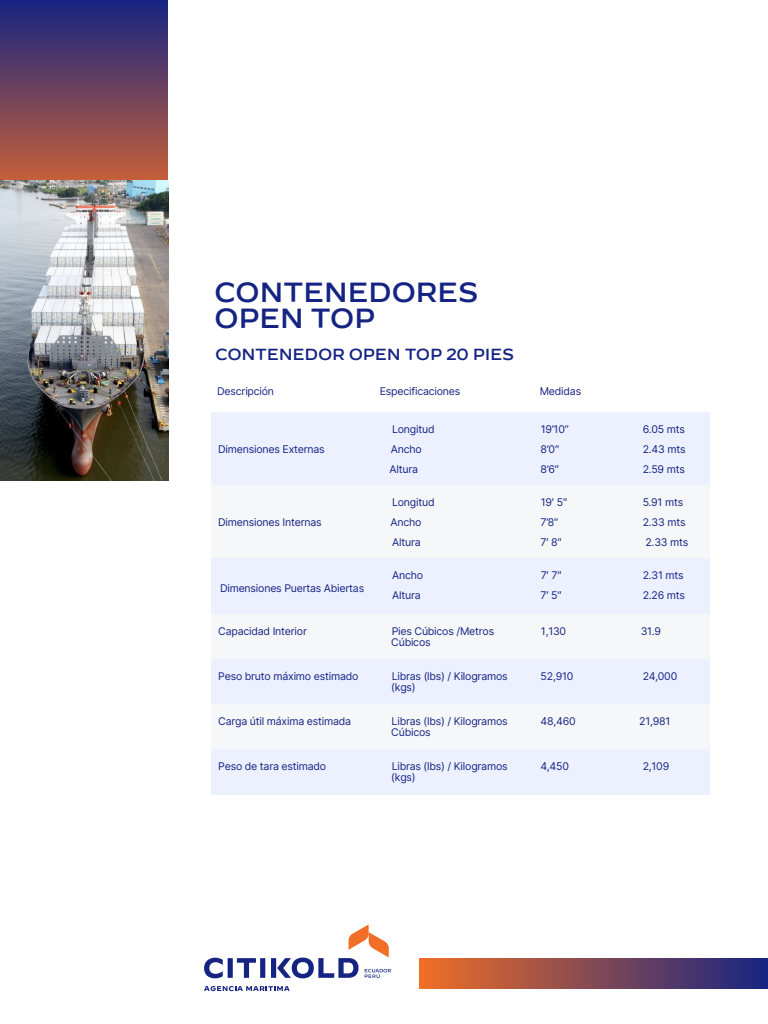
<style>
.page{position:relative;width:768px;height:1024px;background:#fff}
.page>*{position:absolute;margin:0;border:0;box-sizing:border-box;transform-origin:0 0}
.t1{font:500 27.6px/26px "Decimal";letter-spacing:-.02em;color:#152483}
.t2{font:500 16px "Decimal";letter-spacing:-.02em;color:#152483}
.t3{font:10.6px "Inter";letter-spacing:-.02em;color:#152483}
</style>
<div class="page">
<svg style="left:0;top:0;width:168px;height:181px;background:#6d425e"></svg>
<div style="left:211px;top:412px;width:499px;height:73px;background:#ecf0ff"></div>
<img style="left:0;top:181px;width:168px;height:299px">
<svg style="left:204px;top:958px;width:19px;height:20px"></svg>
<div style="left:228px;top:958px;width:5px;height:20px;background:#152483"></div>
<svg style="left:237px;top:958px;width:19px;height:20px"></svg>
<div style="left:260px;top:958px;width:5px;height:20px;background:#152483"></div>
<div style="left:271px;top:958px;width:5px;height:20px;background:#152483"></div>
<svg style="left:204px;top:986px;width:86px;height:5px"></svg>
<svg style="left:277px;top:924px;width:114px;height:54px"></svg>
<div style="left:419px;top:958px;width:349px;height:31px;background:linear-gradient(to right,#f06e26,#172582)"></div>
<div style="left:211px;top:485px;width:499px;height:73px;background:#f6f7f9"></div>
<div style="left:211px;top:558px;width:499px;height:56px;background:#ecf0ff"></div>
<div style="left:211px;top:614px;width:499px;height:46px;background:#f6f7f9"></div>
<div style="left:211px;top:659px;width:499px;height:46px;background:#ecf0ff"></div>
<div style="left:211px;top:704px;width:499px;height:46px;background:#f6f7f9"></div>
<div style="left:211px;top:749px;width:499px;height:46px;background:#ecf0ff"></div>
<h1 class="t1" style="left:214px;top:276px;width:266px">CONTENEDORES<br>OPEN TOP</h1>
<h2 class="t2" style="left:215px;top:339px;width:300px">CONTENEDOR OPEN TOP 20 PIES</h2>
<p class="t3" style="left:217px;top:384px;width:58px">Descripción</p>
<p class="t3" style="left:380px;top:384px;width:82px">Especificaciones</p>
<p class="t3" style="left:540px;top:384px;width:43px">Medidas</p>
<p class="t3" style="left:392px;top:422px;width:44px">Longitud</p>
<p class="t3" style="left:541px;top:422px;width:29px">19’10”</p>
<p class="t3" style="left:643px;top:422px;width:44px">6.05 mts</p>
<p class="t3" style="left:218px;top:442px;width:108px">Dimensiones Externas</p>
<p class="t3" style="left:391px;top:442px;width:32px">Ancho</p>
<p class="t3" style="left:541px;top:442px;width:20px">8’0″</p>
<p class="t3" style="left:643px;top:442px;width:44px">2.43 mts</p>
<p class="t3" style="left:390px;top:462px;width:30px">Altura</p>
<p class="t3" style="left:541px;top:462px;width:20px">8’6″</p>
<p class="t3" style="left:643px;top:462px;width:44px">2.59 mts</p>
<p class="t3" style="left:392px;top:495px;width:44px">Longitud</p>
<p class="t3" style="left:541px;top:495px;width:28px">19′ 5″</p>
<p class="t3" style="left:643px;top:495px;width:42px">5.91 mts</p>
<p class="t3" style="left:218px;top:515px;width:105px">Dimensiones Internas</p>
<p class="t3" style="left:391px;top:515px;width:32px">Ancho</p>
<p class="t3" style="left:541px;top:515px;width:19px">7’8″</p>
<p class="t3" style="left:643px;top:515px;width:44px">2.33 mts</p>
<p class="t3" style="left:392px;top:535px;width:30px">Altura</p>
<p class="t3" style="left:541px;top:535px;width:23px">7′ 8″</p>
<p class="t3" style="left:645px;top:535px;width:44px">2.33 mts</p>
<p class="t3" style="left:392px;top:568px;width:32px">Ancho</p>
<p class="t3" style="left:541px;top:568px;width:22px">7′ 7″</p>
<p class="t3" style="left:643px;top:568px;width:43px">2.31 mts</p>
<p class="t3" style="left:392px;top:588px;width:30px">Altura</p>
<p class="t3" style="left:541px;top:588px;width:23px">7′ 5″</p>
<p class="t3" style="left:643px;top:588px;width:44px">2.26 mts</p>
<p class="t3" style="left:220px;top:581px;width:146px">Dimensiones Puertas Abiertas</p>
<p class="t3" style="left:218px;top:624px;width:90px">Capacidad Interior</p>
<p class="t3" style="left:392px;top:624px;width:104px">Pies Cúbicos /Metros</p>
<p class="t3" style="left:541px;top:624px;width:27px">1,130</p>
<p class="t3" style="left:641px;top:624px;width:22px">31.9</p>
<p class="t3" style="left:391px;top:635px;width:41px">Cúbicos</p>
<p class="t3" style="left:218px;top:669px;width:142px">Peso bruto máximo estimado</p>
<p class="t3" style="left:392px;top:669px;width:118px">Libras (lbs) / Kilogramos</p>
<p class="t3" style="left:541px;top:669px;width:34px">52,910</p>
<p class="t3" style="left:643px;top:669px;width:36px">24,000</p>
<p class="t3" style="left:391px;top:680px;width:26px">(kgs)</p>
<p class="t3" style="left:218px;top:714px;width:135px">Carga útil máxima estimada</p>
<p class="t3" style="left:392px;top:714px;width:118px">Libras (lbs) / Kilogramos</p>
<p class="t3" style="left:541px;top:714px;width:37px">48,460</p>
<p class="t3" style="left:639px;top:714px;width:33px">21,981</p>
<p class="t3" style="left:391px;top:725px;width:41px">Cúbicos</p>
<p class="t3" style="left:218px;top:759px;width:110px">Peso de tara estimado</p>
<p class="t3" style="left:392px;top:759px;width:118px">Libras (lbs) / Kilogramos</p>
<p class="t3" style="left:541px;top:759px;width:30px">4,450</p>
<p class="t3" style="left:643px;top:759px;width:28px">2,109</p>
<p class="t3" style="left:391px;top:770px;width:26px">(kgs)</p>
</div>
